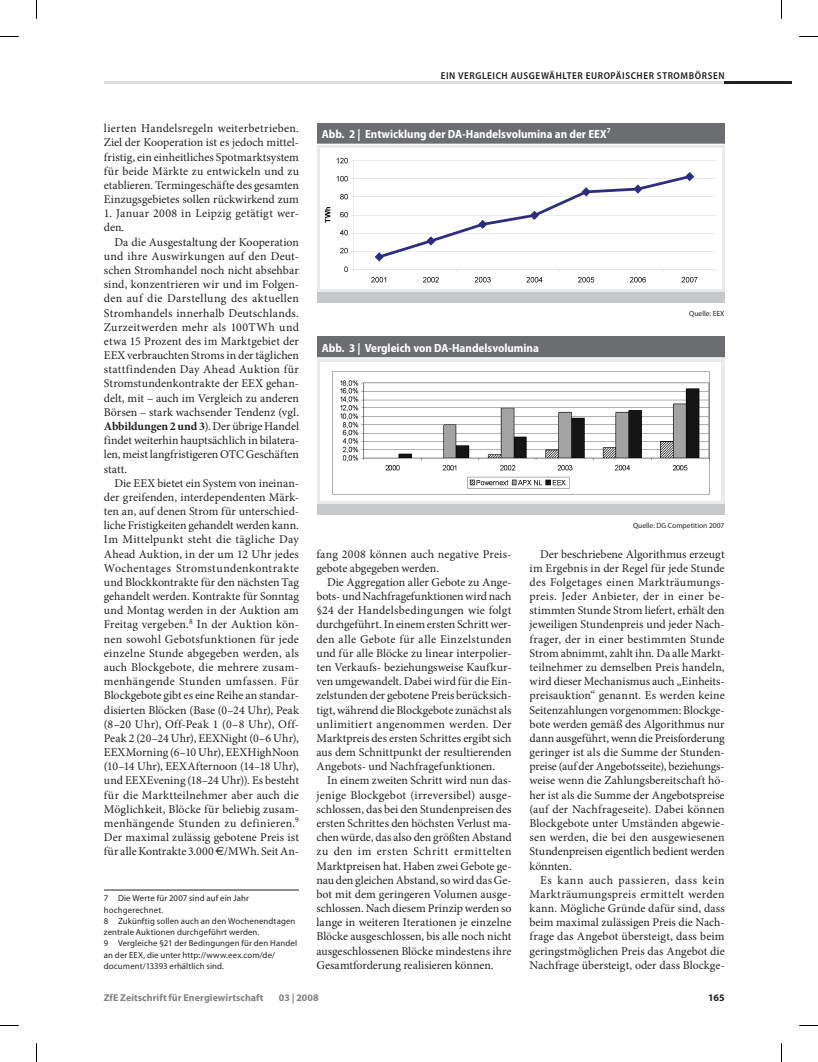
<style>
.page{position:relative;width:818px;height:1062px;background:#fff}
.page>*{position:absolute;margin:0;border:0;box-sizing:border-box;transform-origin:0 0}
.Grundtext_mit_Einzug{font:11.88px/14.1px "Minion Pro";color:#231f20;text-align:justify}
.Fussnote{font:11.88px/14.1px "Minion Pro";letter-spacing:.005em;color:#231f20}
.Abbildung_Titel{font:700 semi-condensed 11.88px "Myriad Pro";color:#fff}
.Kolumnentitel{font:600 semi-condensed 10px "Myriad Pro";letter-spacing:.06em;color:#231f20}
.t1{font:700 10px "Myriad Pro";letter-spacing:.005em;color:#808285}
.t2{font:700 10px "Myriad Pro";color:#231f20}
.Fussnote-2{font:8.75px/11.2px "Myriad Pro";letter-spacing:.015em;color:#231f20}
.Bild-Quelle{font:7.5px "Myriad Pro";color:#231f20}
.s1{font-weight:700}
.s2{font-family:"Euro Sans Std"}
</style>
<div class="page">
<hr style="left:104px;top:81px;width:620px;height:3px;background:#dcdddf">
<hr style="left:724px;top:81px;width:67px;height:3px;background:#231f20">
<hr style="left:104px;top:889px;width:195px;height:1px;background:#231f20">
<div style="left:316px;top:123px;width:408px;height:21px;background:#6c6d70"></div>
<div style="left:316px;top:144px;width:408px;height:148px;background:linear-gradient(to right,#f4f4f5,#f4f5f5)"></div>
<div style="left:316px;top:292px;width:408px;height:10px;background:#c7c8ca"></div>
<hr style="left:316px;top:144px;width:408px;height:1px;background:#fff">
<img style="left:320px;top:149px;width:400px;height:139px">
<div style="left:316px;top:336px;width:408px;height:22px;background:#6c6d70"></div>
<svg style="left:317px;top:358px;width:407px;height:146px;fill:#e9eaeb"></svg>
<div style="left:316px;top:504px;width:408px;height:11px;background:#c7c8ca"></div>
<hr style="left:316px;top:357px;width:408px;height:1px;background:#fff">
<div style="left:320px;top:362px;width:400px;height:138px;background:#fff"></div>
<img style="left:332px;top:371px;width:378px;height:124px">
<svg style="left:0;top:36px;width:19px;height:1px"></svg>
<svg style="left:799px;top:36px;width:18px;height:1px"></svg>
<svg style="left:0;top:1025px;width:19px;height:1px"></svg>
<svg style="left:799px;top:1025px;width:18px;height:1px"></svg>
<svg style="left:36px;top:0;width:1px;height:19px"></svg>
<svg style="left:36px;top:1043px;width:1px;height:19px"></svg>
<p class="Kolumnentitel" style="left:440px;top:70px;width:284px">EIN VERGLEICH AUSGEWÄHLTER EUROPÄISCHER STROMBÖRSEN</p>
<p class="Fussnote" style="left:104px;top:121px;width:196px;text-align:justify">lierten Handelsregeln weiterbetrieben.<br>Ziel der Kooperation ist es jedoch mittel&shy;fristig, ein einheitliches Spotmarktsystem für beide Märkte zu entwickeln und zu etablieren. Termingeschäfte des gesamten Einzugsgebietes sollen rückwirkend zum</p>
<p class="Fussnote" style="left:104px;top:206px;width:195px">1. Januar 2008 in Leipzig getätigt wer&shy;den. <sup>7</sup></p>
<p class="Grundtext_mit_Einzug" style="left:104px;top:235px;width:196px;text-indent:11px">Da die Ausgestaltung der Kooperation und ihre Auswirkungen auf den Deut&shy;schen Stromhandel noch nicht absehbar sind, konzentrieren wir und im Folgen&shy;den auf die Darstellung des aktuellen Stromhandels innerhalb Deutschlands.<br>Zurzeitwerden mehr als 100TWh und etwa 15 Prozent des im Marktgebiet der EEX verbrauchten Stroms in der täglichen stattfindenden Day Ahead Auktion für Stromstundenkontrakte der EEX gehan&shy;delt, mit – auch im Vergleich zu anderen Börsen – stark wachsender Tendenz (vgl.<br><span class="s1">Abbildungen 2 und 3</span>). Der übrige Handel findet weiterhin hauptsächlich in bilatera&shy;len, meist langfristigeren OTC Geschäften statt.</p>
<p class="Grundtext_mit_Einzug" style="left:104px;top:476px;width:196px;text-indent:11px">Die EEX bietet ein System von ineinan&shy;der greifenden, interdependenten Märk&shy;ten an, auf denen Strom für unterschied&shy;liche Fristigkeiten gehandelt werden kann.<br>Im Mittelpunkt steht die tägliche Day Ahead Auktion, in der um 12 Uhr jedes Wochentages Stromstundenkontrakte und Blockkontrakte für den nächsten Tag gehandelt werden. Kontrakte für Sonntag und Montag werden in der Auktion am Freitag vergeben.<sup>8</sup> In der Auktion kön&shy;nen sowohl Gebotsfunktionen für jede einzelne Stunde abgegeben werden, als auch Blockgebote, die mehrere zusam&shy;menhängende Stunden umfassen. Für Blockgebote gibt es eine Reihe an standar&shy;disierten Blöcken (Base (0–24 Uhr), Peak (8–20 Uhr), Off-Peak 1 (0–8 Uhr), Off-Peak 2 (20–24 Uhr), EEXNight (0–6 Uhr), EEXMorning (6–10 Uhr), EEXHighNoon (10–14 Uhr), EEXAfternoon (14–18 Uhr), und EEXEvening (18–24 Uhr)). Es besteht für die Marktteilnehmer aber auch die Möglichkeit, Blöcke für beliebig zusam&shy;menhängende Stunden zu definieren.<sup>9<br></sup>Der maximal zulässig gebotene Preis ist für alle Kontrakte 3.000 <span class="s2">€</span>/MWh. Seit An-</p>
<p class="Fussnote-2" style="left:104px;top:892px;width:146px">7 Die Werte für 2007 sind auf ein Jahr hochgerechnet.</p>
<p class="Fussnote-2" style="left:104px;top:915px;width:193px">8 Zukünftig sollen auch an den Wochenendtagen zentrale Auktionen durchgeführt werden.</p>
<p class="Fussnote-2" style="left:104px;top:937px;width:194px">9 Vergleiche §21 der Bedingungen für den Handel an der EEX, die unter http://www.eex.com/de/ document/13393 erhältlich sind.</p>
<p class="Abbildung_Titel" style="left:321px;top:127px;width:290px">Abb. 2 | Entwicklung der DA-Handelsvolumina an der EEX<sup>7</sup></p>
<p class="Abbildung_Titel" style="left:321px;top:341px;width:218px">Abb. 3 | Vergleich von DA-Handelsvolumina</p>
<p class="Bild-Quelle" style="left:688px;top:309px;width:37px">Quelle: EEX</p>
<p class="Bild-Quelle" style="left:632px;top:521px;width:93px">Quelle: DG Competition 2007</p>
<p class="Fussnote" style="left:316px;top:547px;width:196px">fang 2008 können auch negative Preis&shy;gebote abgegeben werden.</p>
<p class="Grundtext_mit_Einzug" style="left:316px;top:575px;width:196px;text-indent:11px">Die Aggregation aller Gebote zu Ange&shy;bots- und Nachfragefunktionen wird nach §24 der Handelsbedingungen wie folgt durchgeführt. In einem ersten Schritt wer&shy;den alle Gebote für alle Einzelstunden und für alle Blöcke zu linear interpolier&shy;ten Verkaufs- beziehungsweise Kaufkur&shy;ven umgewandelt. Dabei wird für die Ein&shy;zelstunden der gebotene Preis berücksich&shy;tigt, während die Blockgebote zunächst als unlimitiert angenommen werden. Der Marktpreis des ersten Schrittes ergibt sich aus dem Schnittpunkt der resultierenden Angebots- und Nachfragefunktionen.</p>
<p class="Grundtext_mit_Einzug" style="left:316px;top:773px;width:196px;text-indent:11px">In einem zweiten Schritt wird nun das&shy;jenige Blockgebot (irreversibel) ausge&shy;schlossen, das bei den Stundenpreisen des ersten Schrittes den höchsten Verlust ma&shy;chen würde, das also den größten Abstand zu den im ersten Schritt ermittelten Marktpreisen hat. Haben zwei Gebote ge&shy;nau den gleichen Abstand, so wird das Ge&shy;bot mit dem geringeren Volumen ausge&shy;schlossen. Nach diesem Prinzip werden so lange in weiteren Iterationen je einzelne Blöcke ausgeschlossen, bis alle noch nicht ausgeschlossenen Blöcke mindestens ihre Gesamtforderung realisieren können.</p>
<p class="Grundtext_mit_Einzug" style="left:529px;top:547px;width:196px;text-indent:11px">Der beschriebene Algorithmus erzeugt im Ergebnis in der Regel für jede Stunde des Folgetages einen Markträumungs&shy;preis. Jeder Anbieter, der in einer be&shy;stimmten Stunde Strom liefert, erhält den jeweiligen Stundenpreis und jeder Nach&shy;frager, der in einer bestimmten Stunde Strom abnimmt, zahlt ihn. Da alle Markt&shy;teilnehmer zu demselben Preis handeln, wird dieser Mechanismus auch „Einheits&shy;preisauktion“ genannt. Es werden keine Seitenzahlungen vorgenommen: Blockge&shy;bote werden gemäß des Algorithmus nur dann ausgeführt, wenn die Preisforderung geringer ist als die Summe der Stunden&shy;preise (auf der Angebotsseite), beziehungs&shy;weise wenn die Zahlungsbereitschaft hö&shy;her ist als die Summe der Angebotspreise (auf der Nachfrageseite). Dabei können Blockgebote unter Umständen abgewie&shy;sen werden, die bei den ausgewiesenen Stundenpreisen eigentlich bedient werden könnten.</p>
<p class="Grundtext_mit_Einzug" style="left:529px;top:873px;width:196px;text-indent:11px">Es kann auch passieren, dass kein Markträumungspreis ermittelt werden kann. Mögliche Gründe dafür sind, dass beim maximal zulässigen Preis die Nach&shy;frage das Angebot übersteigt, dass beim geringstmöglichen Preis das Angebot die Nachfrage übersteigt, oder dass Blockge-</p>
<p class="t1" style="left:104px;top:991px;width:161px">ZfE Zeitschrift für Energiewirtschaft</p>
<p class="t1" style="left:279px;top:991px;width:41px">03 | 2008</p>
<p class="t2" style="left:707px;top:991px;width:18px">165</p>
</div>
